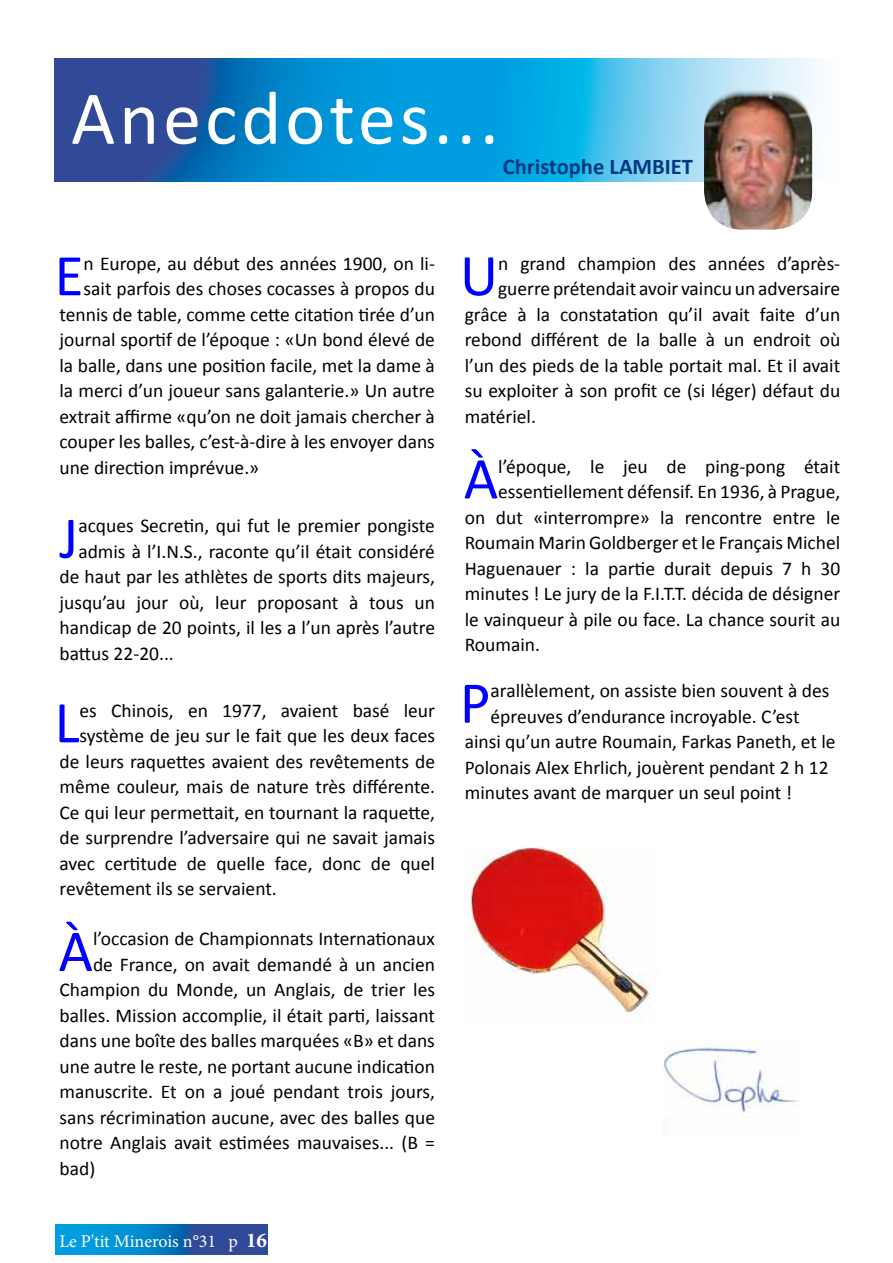
<style>
.page{position:relative;width:893px;height:1263px;background:#fff}
.page>*{position:absolute;margin:0;border:0;box-sizing:border-box;transform-origin:0 0}
.t1{font:76.5px "Calibri";letter-spacing:.05em;color:#fff}
.t2{font:59.7px "Calibri";color:#00f}
.t3{font:700 22.5px "Calibri";color:#003882}
.t4{font:19.5px "Calibri";color:#000}
.t5{font:18px "Minion Pro";letter-spacing:-.005em;color:#fff}
.s1{font-weight:700;font-size:21px}
</style>
<div class="page">
<svg style="left:55px;top:1225px;width:213px;height:29px;background:#1273ba"></svg>
<img style="left:468px;top:847px;width:190px;height:178px">
<svg style="left:54px;top:58px;width:764px;height:123px;background:#2993cf"></svg>
<img style="left:704px;top:89px;width:108px;height:141px">
<img style="left:663px;top:1044px;width:136px;height:73px">
<h1 class="t1" style="left:71px;top:70px;width:429px">Anecdotes...</h1>
<p class="t3" style="left:503px;top:153px;width:192px">Christophe LAMBIET</p>
<h2 class="t2" style="left:55px;top:238px;width:31px">E</h2>
<p class="t4" style="left:84px;top:251px;width:353px">n Europe, au début des années 1900, on li-</p>
<p class="t4" style="left:84px;top:276px;width:353px">sait parfois des choses cocasses à propos du</p>
<p class="t4" style="left:60px;top:302px;width:377px">tennis de table, comme cette citation tirée d’un</p>
<p class="t4" style="left:60px;top:327px;width:377px">journal sportif de l’époque : «Un bond élevé de</p>
<p class="t4" style="left:59px;top:353px;width:377px">la balle, dans une position facile, met la dame à</p>
<p class="t4" style="left:59px;top:378px;width:377px">la merci d’un joueur sans galanterie.» Un autre</p>
<p class="t4" style="left:59px;top:404px;width:377px">extrait affirme «qu’on ne doit jamais chercher à</p>
<p class="t4" style="left:59px;top:429px;width:377px">couper les balles, c’est-à-dire à les envoyer dans</p>
<p class="t4" style="left:59px;top:455px;width:201px">une direction imprévue.»</p>
<h2 class="t2" style="left:59px;top:500px;width:21px">J</h2>
<p class="t4" style="left:78px;top:513px;width:358px">acques Secretin, qui fut le premier pongiste</p>
<p class="t4" style="left:78px;top:539px;width:358px">admis à l’I.N.S., raconte qu’il était considéré</p>
<p class="t4" style="left:60px;top:564px;width:377px">de haut par les athlètes de sports dits majeurs,</p>
<p class="t4" style="left:60px;top:590px;width:377px">jusqu’au jour où, leur proposant à tous un</p>
<p class="t4" style="left:60px;top:615px;width:377px">handicap de 20 points, il les a l’un après l’autre</p>
<p class="t4" style="left:60px;top:641px;width:116px">battus 22-20...</p>
<h2 class="t2" style="left:55px;top:685px;width:27px">L</h2>
<p class="t4" style="left:80px;top:698px;width:357px">es Chinois, en 1977, avaient basé leur</p>
<p class="t4" style="left:80px;top:723px;width:357px">système de jeu sur le fait que les deux faces</p>
<p class="t4" style="left:60px;top:749px;width:377px">de leurs raquettes avaient des revêtements de</p>
<p class="t4" style="left:60px;top:774px;width:377px">même couleur, mais de nature très différente.</p>
<p class="t4" style="left:60px;top:800px;width:377px">Ce qui leur permettait, en tournant la raquette,</p>
<p class="t4" style="left:60px;top:825px;width:377px">de surprendre l’adversaire qui ne savait jamais</p>
<p class="t4" style="left:60px;top:851px;width:377px">avec certitude de quelle face, donc de quel</p>
<p class="t4" style="left:60px;top:876px;width:219px">revêtement ils se servaient.</p>
<h2 class="t2" style="left:58px;top:913px;width:36px">À</h2>
<p class="t4" style="left:93px;top:926px;width:343px">l’occasion de Championnats Internationaux</p>
<p class="t4" style="left:93px;top:952px;width:343px">de France, on avait demandé à un ancien</p>
<p class="t4" style="left:60px;top:977px;width:377px">Champion du Monde, un Anglais, de trier les</p>
<p class="t4" style="left:60px;top:1003px;width:377px">balles. Mission accomplie, il était parti, laissant</p>
<p class="t4" style="left:60px;top:1028px;width:377px">dans une boîte des balles marquées «B» et dans</p>
<p class="t4" style="left:60px;top:1054px;width:377px">une autre le reste, ne portant aucune indication</p>
<p class="t4" style="left:60px;top:1079px;width:377px">manuscrite. Et on a joué pendant trois jours,</p>
<p class="t4" style="left:60px;top:1105px;width:377px">sans récrimination aucune, avec des balles que</p>
<p class="t4" style="left:60px;top:1131px;width:377px">notre Anglais avait estimées mauvaises... (B =</p>
<p class="t4" style="left:60px;top:1156px;width:37px">bad)</p>
<p class="t5" style="left:59px;top:1229px;width:209px">Le P'tit Minerois n°31 p <span class="s1">16</span></p>
<h2 class="t2" style="left:460px;top:238px;width:40px">U</h2>
<p class="t4" style="left:498px;top:251px;width:344px">n grand champion des années d’après-</p>
<p class="t4" style="left:498px;top:276px;width:344px">guerre prétendait avoir vaincu un adversaire</p>
<p class="t4" style="left:465px;top:302px;width:377px">grâce à la constatation qu’il avait faite d’un</p>
<p class="t4" style="left:465px;top:327px;width:377px">rebond différent de la balle à un endroit où</p>
<p class="t4" style="left:465px;top:353px;width:377px">l’un des pieds de la table portait mal. Et il avait</p>
<p class="t4" style="left:465px;top:378px;width:377px">su exploiter à son profit ce (si léger) défaut du</p>
<p class="t4" style="left:465px;top:404px;width:73px">matériel.</p>
<h2 class="t2" style="left:464px;top:441px;width:36px">À</h2>
<p class="t4" style="left:498px;top:454px;width:343px">l’époque, le jeu de ping-pong était</p>
<p class="t4" style="left:498px;top:479px;width:343px">essentiellement défensif. En 1936, à Prague,</p>
<p class="t4" style="left:465px;top:505px;width:377px">on dut «interrompre» la rencontre entre le</p>
<p class="t4" style="left:465px;top:530px;width:377px">Roumain Marin Goldberger et le Français Michel</p>
<p class="t4" style="left:465px;top:556px;width:377px">Haguenauer : la partie durait depuis 7 h 30</p>
<p class="t4" style="left:465px;top:581px;width:377px">minutes ! Le jury de la F.I.T.T. décida de désigner</p>
<p class="t4" style="left:465px;top:607px;width:377px">le vainqueur à pile ou face. La chance sourit au</p>
<p class="t4" style="left:465px;top:632px;width:77px">Roumain.</p>
<h2 class="t2" style="left:460px;top:665px;width:32px">P</h2>
<p class="t4" style="left:491px;top:678px;width:340px">arallèlement, on assiste bien souvent à des</p>
<p class="t4" style="left:491px;top:704px;width:310px">épreuves d’endurance incroyable. C’est</p>
<p class="t4" style="left:465px;top:729px;width:372px">ainsi qu’un autre Roumain, Farkas Paneth, et le</p>
<p class="t4" style="left:465px;top:755px;width:365px">Polonais Alex Ehrlich, jouèrent pendant 2 h 12</p>
<p class="t4" style="left:465px;top:780px;width:329px">minutes avant de marquer un seul point !</p>
</div>
